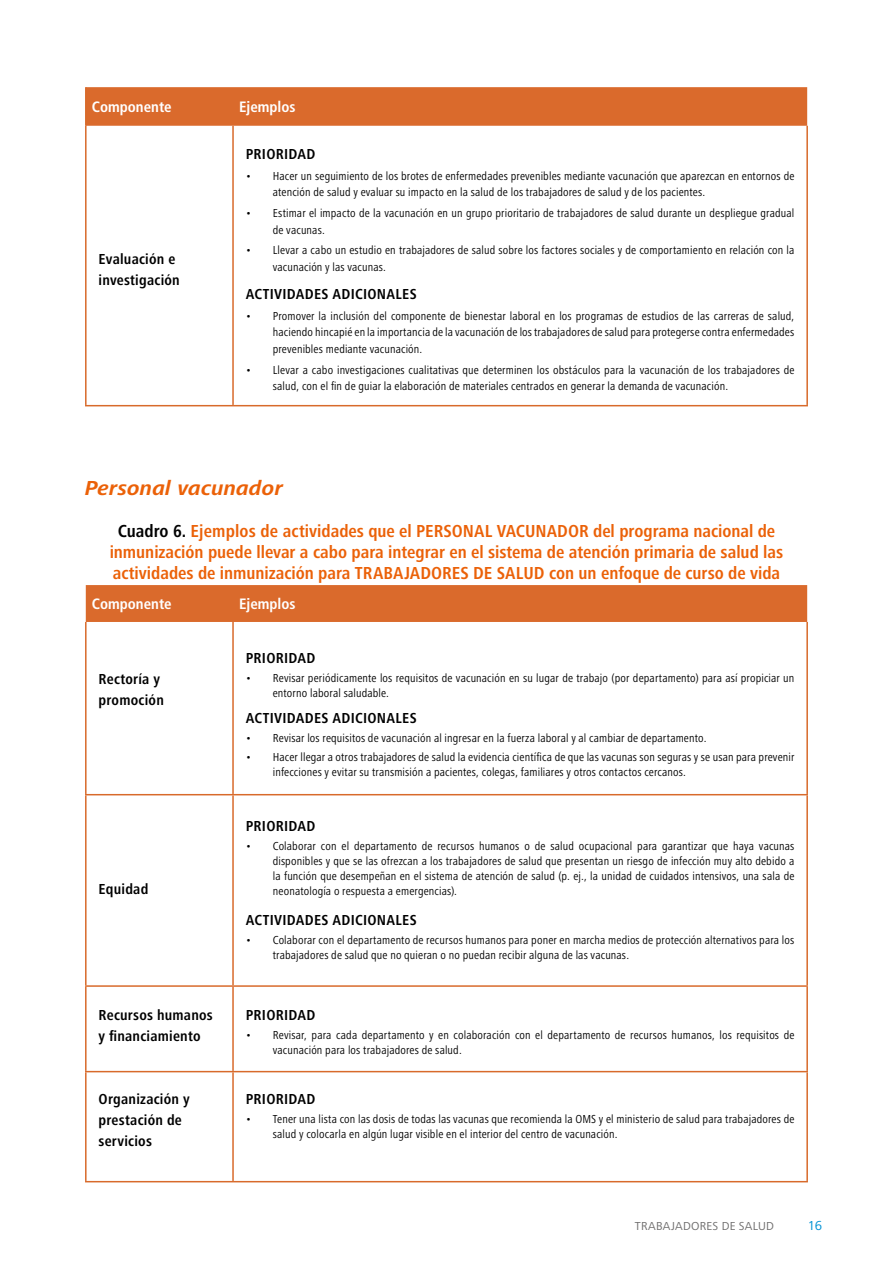
<style>
.page{position:relative;width:893px;height:1263px;background:#fff}
.page>*{position:absolute;margin:0;border:0;box-sizing:border-box;transform-origin:0 0}
.t1{font:italic 700 21px "Frutiger Next";letter-spacing:.01em;color:#eb6108}
.t2{font:700 condensed 18px/21px "Frutiger Next";color:#eb6108;text-align:center}
.t3{font:700 condensed 15px/21px "Frutiger Next";letter-spacing:.015em;color:#000}
.t4{font:700 condensed 15px "Frutiger LT Pro";color:#fff}
.t5{font:13.5px "Frutiger Next";color:#0092d4}
.t6{font:condensed 12px/15px "Frutiger Next";letter-spacing:.01em;color:#000}
.t7{font:12px "Frutiger Next";letter-spacing:.02em;color:#706f6f}
.s1{color:#000}
</style>
<div class="page">
<div style="left:87px;top:87px;width:720px;height:39px;background:#da6a2c"></div>
<hr style="left:85px;top:87px;width:2px;height:39px;background:#d86a2b">
<hr style="left:85px;top:126px;width:2px;height:279px;background:#d86a2b">
<hr style="left:232px;top:126px;width:2px;height:279px;background:#d86a2b">
<hr style="left:806px;top:126px;width:2px;height:279px;background:#d86a2b">
<hr style="left:85px;top:405px;width:148px;height:1px;background:#d86a2b">
<hr style="left:233px;top:405px;width:575px;height:1px;background:#d86a2b">
<div style="left:86px;top:585px;width:721px;height:37px;background:#da6a2c"></div>
<hr style="left:85px;top:622px;width:2px;height:172px;background:#d86a2b">
<hr style="left:232px;top:622px;width:2px;height:172px;background:#d86a2b">
<hr style="left:806px;top:622px;width:2px;height:172px;background:#d86a2b">
<hr style="left:85px;top:794px;width:148px;height:1px;background:#d86a2b">
<hr style="left:85px;top:795px;width:2px;height:190px;background:#d86a2b">
<hr style="left:233px;top:794px;width:575px;height:1px;background:#d86a2b">
<hr style="left:232px;top:795px;width:2px;height:190px;background:#d86a2b">
<hr style="left:806px;top:795px;width:2px;height:190px;background:#d86a2b">
<hr style="left:85px;top:985px;width:148px;height:2px;background:#d86a2b">
<hr style="left:85px;top:987px;width:2px;height:84px;background:#d86a2b">
<hr style="left:233px;top:985px;width:575px;height:2px;background:#d86a2b">
<hr style="left:232px;top:987px;width:2px;height:84px;background:#d86a2b">
<hr style="left:806px;top:987px;width:2px;height:84px;background:#d86a2b">
<hr style="left:85px;top:1071px;width:148px;height:1px;background:#d86a2b">
<hr style="left:85px;top:1072px;width:2px;height:109px;background:#d86a2b">
<hr style="left:233px;top:1071px;width:575px;height:1px;background:#d86a2b">
<hr style="left:232px;top:1072px;width:2px;height:109px;background:#d86a2b">
<hr style="left:806px;top:1072px;width:2px;height:109px;background:#d86a2b">
<hr style="left:85px;top:1181px;width:148px;height:1px;background:#d86a2b">
<hr style="left:233px;top:1181px;width:575px;height:1px;background:#d86a2b">
<p class="t4" style="left:92px;top:98px;width:82px">Componente</p>
<p class="t4" style="left:239px;top:98px;width:58px">Ejemplos</p>
<p class="t3" style="left:99px;top:249px;width:83px">Evaluación e investigación</p>
<p class="t3" style="left:246px;top:144px;width:71px">PRIORIDAD</p>
<p class="t6" style="left:273px;top:168px;width:523px;line-height:16.5px;text-indent:-27px">• Hacer un seguimiento de los brotes de enfermedades prevenibles mediante vacunación que aparezcan en entornos de atención de salud y evaluar su impacto en la salud de los trabajadores de salud y de los pacientes.</p>
<p class="t6" style="left:273px;top:205px;width:523px;line-height:16.5px;text-indent:-27px">• Estimar el impacto de la vacunación en un grupo prioritario de trabajadores de salud durante un despliegue gradual de vacunas.</p>
<p class="t6" style="left:273px;top:242px;width:523px;line-height:16.5px;text-indent:-27px">• Llevar a cabo un estudio en trabajadores de salud sobre los factores sociales y de comportamiento en relación con la vacunación y las vacunas.</p>
<p class="t3" style="left:246px;top:284px;width:172px">ACTIVIDADES ADICIONALES</p>
<p class="t6" style="left:273px;top:308px;width:523px;line-height:16.5px;text-align:justify;text-indent:-27px">• Promover la inclusión del componente de bienestar laboral en los programas de estudios de las carreras de salud, haciendo hincapié en la importancia de la vacunación de los trabajadores de salud para protegerse contra enfermedades prevenibles mediante vacunación.</p>
<p class="t6" style="left:273px;top:361px;width:523px;line-height:16.5px;text-indent:-27px">• Llevar a cabo investigaciones cualitativas que determinen los obstáculos para la vacunación de los trabajadores de salud, con el fin de guiar la elaboración de materiales centrados en generar la demanda de vacunación.</p>
<h1 class="t1" style="left:85px;top:476px;width:199px">Personal vacunador</h1>
<p class="t2" style="left:110px;top:521px;width:675px"><span class="s1">Cuadro 6.</span> Ejemplos de actividades que el PERSONAL VACUNADOR del programa nacional de inmunización puede llevar a cabo para integrar en el sistema de atención primaria de salud las actividades de inmunización para TRABAJADORES DE SALUD con un enfoque de curso de vida</p>
<p class="t4" style="left:92px;top:595px;width:82px">Componente</p>
<p class="t4" style="left:239px;top:595px;width:58px">Ejemplos</p>
<p class="t3" style="left:99px;top:669px;width:67px">Rectoría y promoción</p>
<p class="t3" style="left:99px;top:879px;width:51px">Equidad</p>
<p class="t3" style="left:246px;top:648px;width:71px">PRIORIDAD</p>
<p class="t6" style="left:273px;top:671px;width:523px;text-indent:-27px">• Revisar periódicamente los requisitos de vacunación en su lugar de trabajo (por departamento) para así propiciar un entorno laboral saludable.</p>
<p class="t3" style="left:246px;top:707px;width:172px">ACTIVIDADES ADICIONALES</p>
<p class="t6" style="left:246px;top:730px;width:462px">• Revisar los requisitos de vacunación al ingresar en la fuerza laboral y al cambiar de departamento.</p>
<p class="t6" style="left:273px;top:750px;width:523px;text-indent:-27px">• Hacer llegar a otros trabajadores de salud la evidencia científica de que las vacunas son seguras y se usan para prevenir infecciones y evitar su transmisión a pacientes, colegas, familiares y otros contactos cercanos.</p>
<p class="t3" style="left:246px;top:816px;width:71px">PRIORIDAD</p>
<p class="t6" style="left:273px;top:839px;width:523px;text-align:justify;text-indent:-27px">• Colaborar con el departamento de recursos humanos o de salud ocupacional para garantizar que haya vacunas disponibles y que se las ofrezcan a los trabajadores de salud que presentan un riesgo de infección muy alto debido a la función que desempeñan en el sistema de atención de salud (p. ej., la unidad de cuidados intensivos, una sala de neonatología o respuesta a emergencias).</p>
<p class="t3" style="left:246px;top:909px;width:172px">ACTIVIDADES ADICIONALES</p>
<p class="t6" style="left:273px;top:932px;width:523px;text-indent:-27px">• Colaborar con el departamento de recursos humanos para poner en marcha medios de protección alternativos para los trabajadores de salud que no quieran o no puedan recibir alguna de las vacunas.</p>
<p class="t3" style="left:99px;top:1005px;width:116px">Recursos humanos y financiamiento</p>
<p class="t3" style="left:246px;top:1005px;width:71px">PRIORIDAD</p>
<p class="t6" style="left:273px;top:1028px;width:523px;text-indent:-27px">• Revisar, para cada departamento y en colaboración con el departamento de recursos humanos, los requisitos de vacunación para los trabajadores de salud.</p>
<p class="t3" style="left:99px;top:1089px;width:93px">Organización y prestación de servicios</p>
<p class="t3" style="left:246px;top:1089px;width:71px">PRIORIDAD</p>
<p class="t6" style="left:273px;top:1112px;width:523px;text-indent:-27px">• Tener una lista con las dosis de todas las vacunas que recomienda la OMS y el ministerio de salud para trabajadores de salud y colocarla en algún lugar visible en el interior del centro de vacunación.</p>
<p class="t7" style="left:635px;top:1219px;width:141px">TRABAJADORES DE SALUD</p>
<p class="t5" style="left:808px;top:1218px;width:16px">16</p>
</div>
